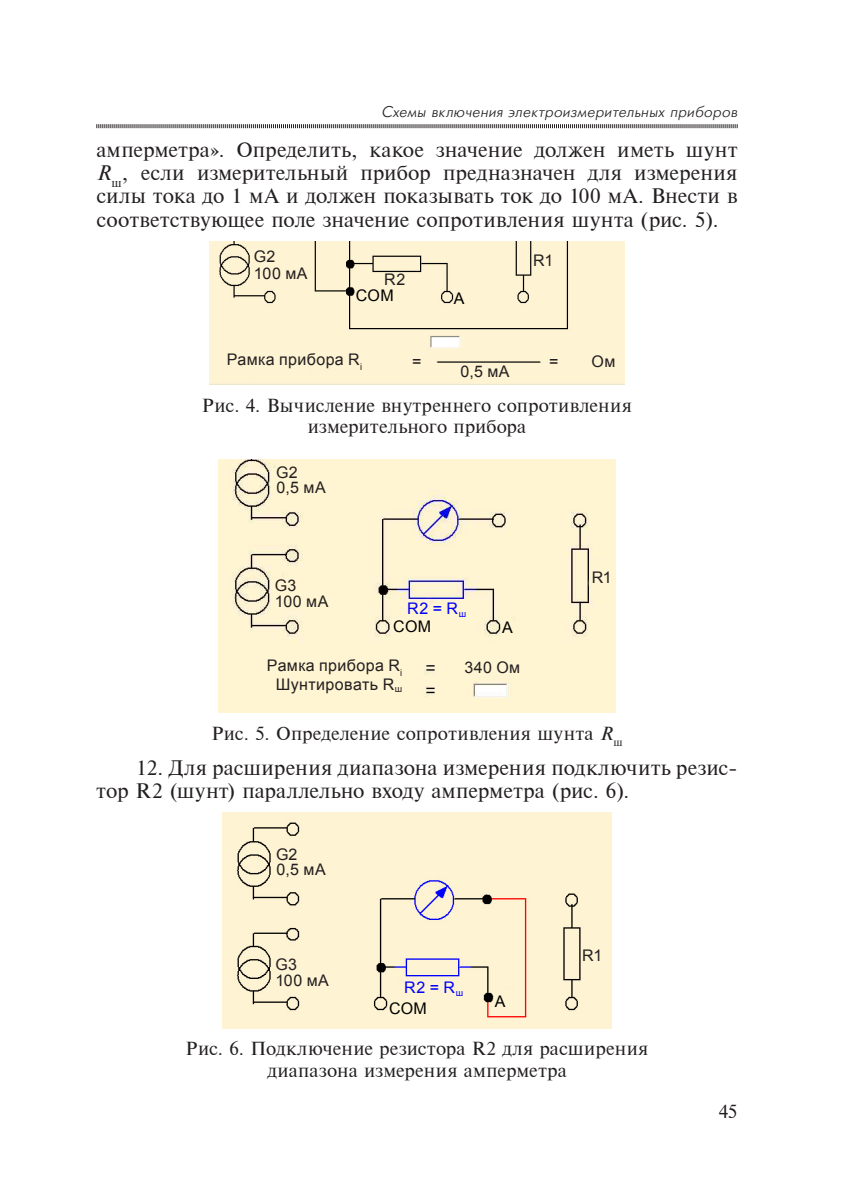
<style>
.page{position:relative;width:851px;height:1191px;background:#fff}
.page>*{position:absolute;margin:0;border:0;box-sizing:border-box;transform-origin:0 0}
.t1{font:20px/23.2px "Times ET";letter-spacing:.005em;color:#231f20;text-align:justify}
.t2{font:18px/21.6px "Times ET";letter-spacing:.01em;color:#231f20;text-align:center}
.t3{font:16px/19.2px "Arial";letter-spacing:.025em;color:#231f20;text-align:center}
.t4{font:16px/18.2px "Arial";letter-spacing:.025em;color:#00f}
.t5{font:16px/15.6px "Arial";color:#000}
.t6{font:italic 15.4px "Futuris Cyrillic";color:#231f20}
.s1{font-style:italic}
.s2{color:#231f20}
.s3{color:#000}
</style>
<div class="page">
<svg style="left:96px;top:124px;width:641px;height:5px;background:#a6a4a5"></svg>
<div style="left:209px;top:241px;width:415px;height:143px;background:#fef3d3"></div>
<img style="left:219px;top:460px;width:396px;height:253px">
<div style="left:222px;top:813px;width:389px;height:215px;background:#fef3d3"></div>
<p class="t6" style="left:381px;top:105px;width:360px">Схемы включения электроизмерительных приборов</p>
<p class="t1" style="left:96px;top:138px;width:642px">амперметра». Определить, какое значение должен иметь шунт <span class="s1">R</span><sub>ш</sub>, если измерительный прибор предназначен для измерения силы тока до 1 мА и должен показывать ток до 100 мА. Внести в соответствующее поле значение сопротивления шунта (рис. 5).</p>
<p class="t3" style="left:254px;top:247px;width:23px">G2</p>
<p class="t3" style="left:533px;top:250px;width:22px">R1</p>
<p class="t3" style="left:254px;top:263px;width:55px">100 мА</p>
<p class="t5" style="left:355px;top:272px;width:51px;text-indent:28px"><span class="s2">R2<br></span>COM</p>
<p class="t5" style="left:453px;top:291px;width:12px">A</p>
<p class="t3" style="left:227px;top:349px;width:137px">Рамка прибора R<sub>i</sub></p>
<p class="t3" style="left:591px;top:351px;width:25px">Ом</p>
<p class="t3" style="left:412px;top:351px;width:11px">=</p>
<p class="t3" style="left:549px;top:352px;width:11px">=</p>
<p class="t2" style="left:202px;top:394px;width:431px">Рис. 4. Вычисление внутреннего сопротивления измерительного прибора</p>
<p class="t3" style="left:460px;top:361px;width:51px">0,5 мА</p>
<p class="t3" style="left:276px;top:463px;width:23px">G2</p>
<p class="t3" style="left:276px;top:478px;width:51px">0,5 мА</p>
<p class="t3" style="left:275px;top:576px;width:23px">G3</p>
<p class="t3" style="left:275px;top:592px;width:55px">100 мА</p>
<p class="t4" style="left:393px;top:599px;width:74px;text-indent:14px">R2 = R<sub>ш<br></sub><span class="s3">COM</span></p>
<p class="t5" style="left:502px;top:619px;width:12px">A</p>
<p class="t3" style="left:267px;top:655px;width:137px">Рамка прибора R<sub>i<br></sub>Шунтировать R<sub>ш</sub></p>
<p class="t3" style="left:464px;top:658px;width:57px">340 Ом</p>
<p class="t3" style="left:591px;top:568px;width:22px">R1</p>
<p class="t2" style="left:211px;top:723px;width:412px">Рис. 5. Определение сопротивления шунта <span class="s1">R</span><sub>ш</sub></p>
<p class="t1" style="left:96px;top:756px;width:642px;text-indent:40px">12. Для расширения диапазона измерения подключить резис&shy;тор R2 (шунт) параллельно входу амперметра (рис. 6).</p>
<p class="t3" style="left:276px;top:844px;width:23px">G2</p>
<p class="t3" style="left:276px;top:859px;width:51px">0,5 мА</p>
<p class="t3" style="left:275px;top:954px;width:23px">G3</p>
<p class="t3" style="left:582px;top:946px;width:22px">R1</p>
<p class="t3" style="left:275px;top:970px;width:55px">100 мА</p>
<p class="t4" style="left:389px;top:977px;width:76px;line-height:20.6px;text-indent:15px">R2 = R<sub>ш<br></sub><span class="s3">COM</span></p>
<p class="t2" style="left:185px;top:1038px;width:464px">Рис. 6. Подключение резистора R2 для расширения диапазона измерения амперметра</p>
<p class="t5" style="left:495px;top:994px;width:12px">A</p>
<p class="t2" style="left:718px;top:1100px;width:20px">45</p>
</div>
